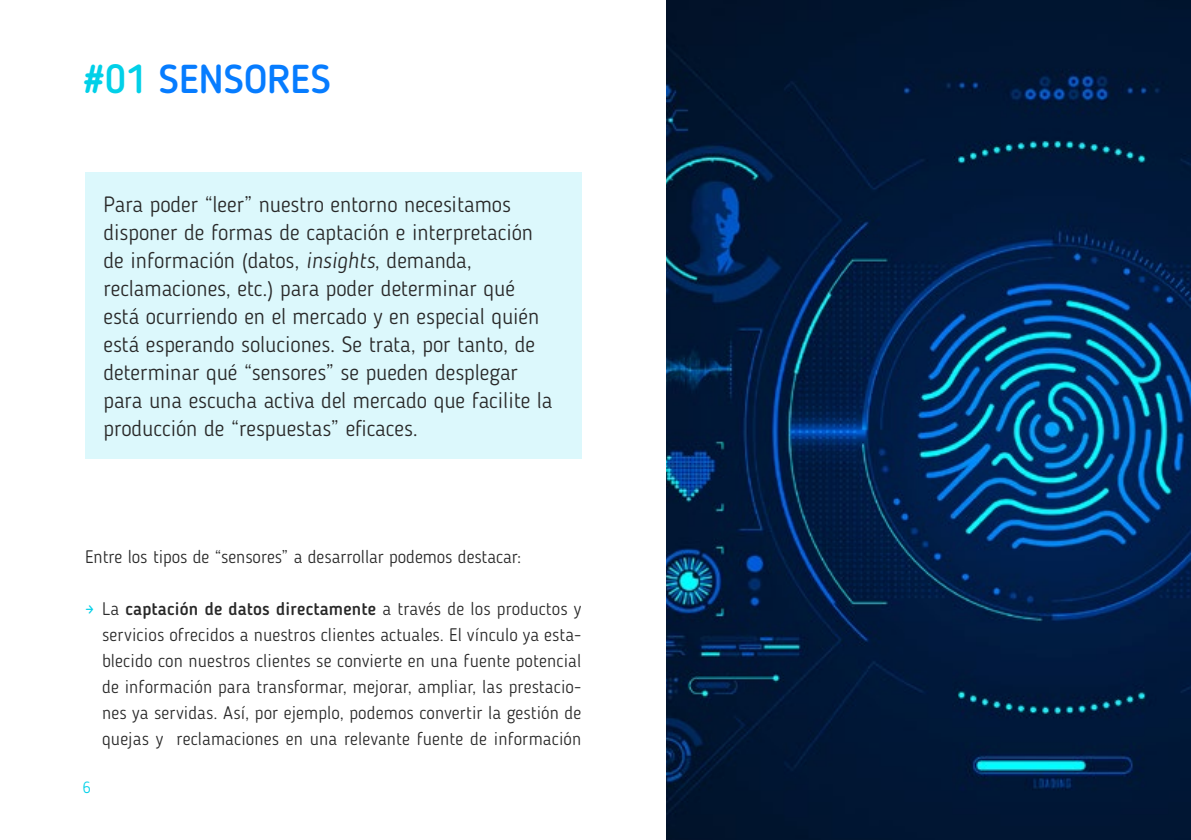
<style>
.page{position:relative;width:1191px;height:840px;background:#fff}
.page>*{position:absolute;margin:0;border:0;box-sizing:border-box;transform-origin:0 0}
.t1{font:500 40px "Blogger Sans";color:#067cff}
.t2{font:300 22px/28px "Blogger Sans";color:#282828}
.t3{font:300 18px/26px "Blogger Sans";color:#282828;text-align:justify}
.t4{font:300 16px "Blogger Sans";color:#01d0e8}
.s1{color:#01d0e8}
.s2{font-style:italic}
.s3{font-weight:400;font-size:16px;color:#01d0e8}
.s4{font-weight:500}
</style>
<div class="page">
<img style="left:667px;top:0;width:524px;height:839px">
<div style="left:85px;top:172px;width:496px;height:286px;background:#dcf8fc"></div>
<h1 class="t1" style="left:83px;top:55px;width:250px"><span class="s1">#01</span> SENSORES</h1>
<p class="t2" style="left:103px;top:190px;width:450px">Para poder “leer” nuestro entorno necesitamos disponer de formas de captación e interpretación de información (datos, <span class="s2">insights</span>, demanda, reclamaciones, etc.) para poder determinar qué está ocurriendo en el mercado y en especial quién está esperando soluciones. Se trata, por tanto, de determinar qué “sensores” se pueden desplegar para una escucha activa del mercado que facilite la producción de “respuestas” eficaces.</p>
<p class="t3" style="left:85px;top:543px;width:438px">Entre los tipos de “sensores” a desarrollar podemos destacar:</p>
<p class="t3" style="left:102px;top:595px;width:481px;text-indent:-17px"><span class="s3">→</span> La <span class="s4">captación de datos directamente</span> a través de los productos y servicios ofrecidos a nuestros clientes actuales. El vínculo ya esta&shy;blecido con nuestros clientes se convierte en una fuente potencial de información para transformar, mejorar, ampliar, las prestacio&shy;nes ya servidas. Así, por ejemplo, podemos convertir la gestión de quejas y reclamaciones en una relevante fuente de información</p>
<p class="t4" style="left:83px;top:777px;width:9px">6</p>
</div>
